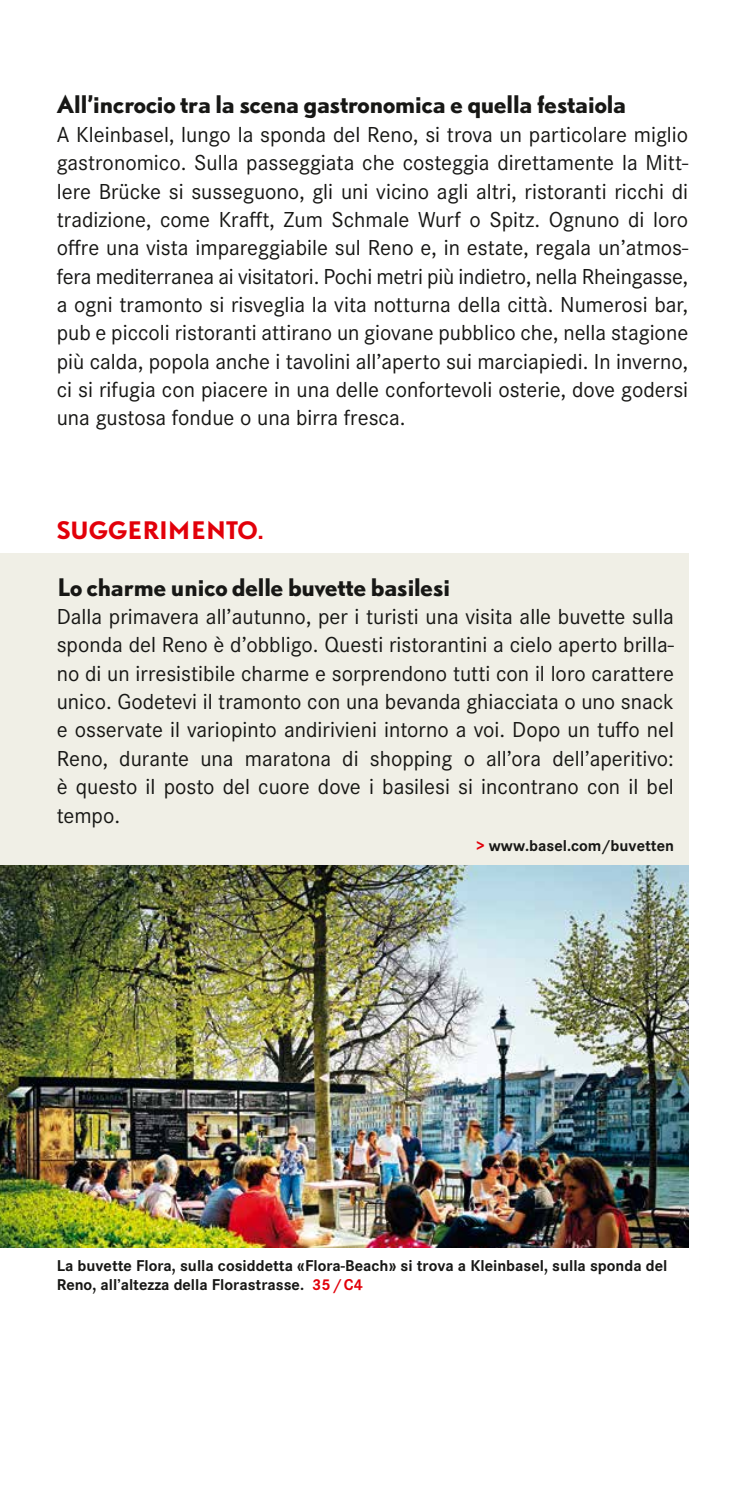
<style>
.page{position:relative;width:745px;height:1489px;background:#fff}
.page>*{position:absolute;margin:0;border:0;box-sizing:border-box;transform-origin:0 0}
.t1{font:22.5px/28.2px "Corporate S";color:#171715;text-align:justify}
.t2{font:700 22.5px "DTL Nobel T";letter-spacing:-.005em;color:#171715}
.t3{font:700 22.5px "DTL Nobel T";letter-spacing:-.025em;color:#e2000a}
.t4{font:700 16.25px/19.5px "Corporate S";color:#171715}
.s1{color:#e2000a}
</style>
<div class="page">
<div style="left:0;top:553px;width:687px;height:397px;background:#f0efe6"></div>
<img style="left:0;top:865px;width:687px;height:382px">
<p class="t2" style="left:57px;top:89px;width:570px">All’incrocio tra la scena gastronomica e quella festaiola</p>
<p class="t1" style="left:57px;top:120px;width:632px">A Kleinbasel, lungo la sponda del Reno, si trova un particolare miglio gastronomico. Sulla passeggiata che costeggia direttamente la Mitt&shy;lere Brücke si susseguono, gli uni vicino agli altri, ristoranti ricchi di tradizione, come Krafft, Zum Schmale Wurf o Spitz. Ognuno di loro offre una vista impareggiabile sul Reno e, in estate, regala un’atmos&shy;fera mediterranea ai visitatori. Pochi metri più indietro, nella Rheingasse, a ogni tramonto si risveglia la vita notturna della città. Numerosi bar, pub e piccoli ristoranti attirano un giovane pubblico che, nella stagione più calda, popola anche i tavolini all’aperto sui marciapiedi. In inverno, ci si rifugia con piacere in una delle confortevoli osterie, dove godersi una gustosa fondue o una birra fresca.</p>
<p class="t3" style="left:57px;top:514px;width:208px">SUGGERIMENTO.</p>
<p class="t2" style="left:57px;top:571px;width:394px">Lo charme unico delle buvette basilesi</p>
<p class="t1" style="left:57px;top:602px;width:618px">Dalla primavera all’autunno, per i turisti una visita alle buvette sulla sponda del Reno è d’obbligo. Questi ristorantini a cielo aperto brilla&shy;no di un irresistibile charme e sorprendono tutti con il loro carattere unico. Godetevi il tramonto con una bevanda ghiacciata o uno snack e osservate il variopinto andirivieni intorno a voi. Dopo un tuffo nel Reno, durante una maratona di shopping o all’ora dell’aperitivo: è questo il posto del cuore dove i basilesi si incontrano con il bel tempo.</p>
<p class="t4" style="left:476px;top:835px;width:199px"><span class="s1">&gt;</span> www.basel.com/buvetten</p>
<p class="t4" style="left:57px;top:1255px;width:611px">La buvette Flora, sulla cosiddetta «Flora-Beach» si trova a Kleinbasel, sulla sponda del<br>Reno, all’altezza della Florastrasse. <span class="s1">35/C4</span></p>
</div>
